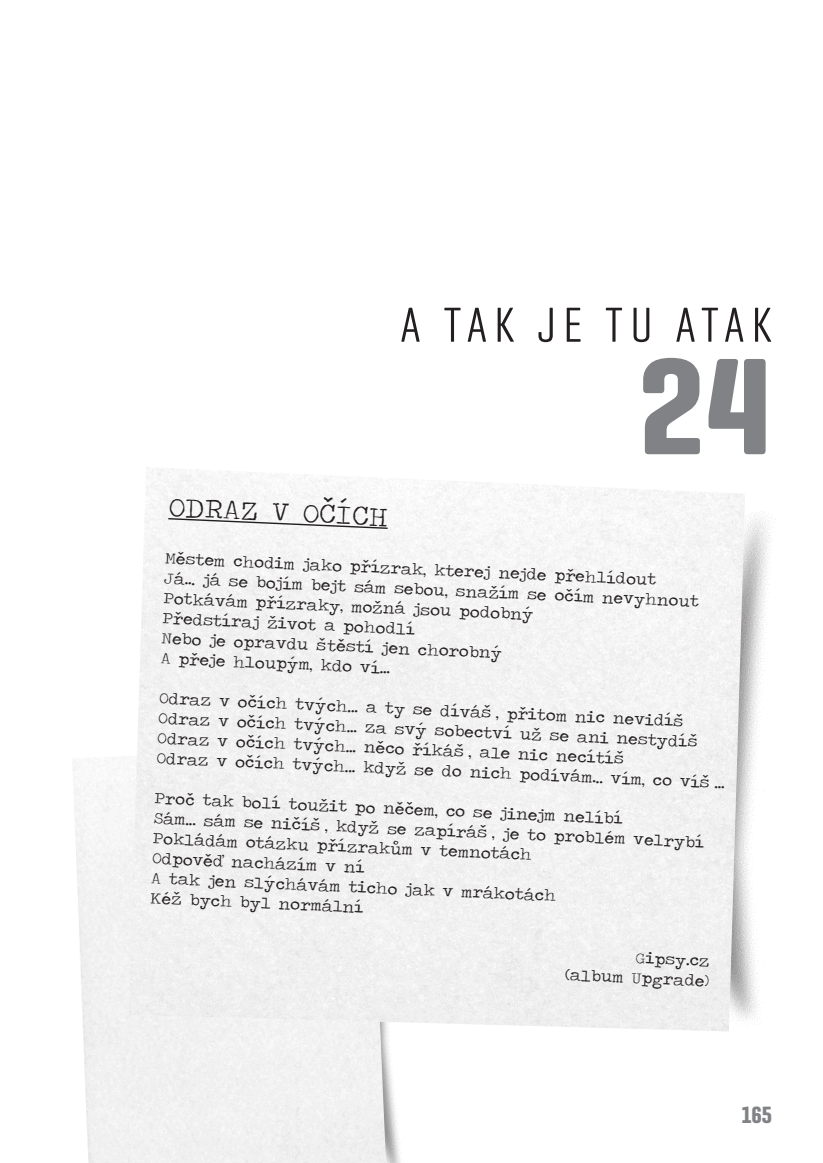
<style>
.page{position:relative;width:823px;height:1163px;background:#fff}
.page>*{position:absolute;margin:0;border:0;box-sizing:border-box;transform-origin:0 0}
.t1{font:700 140px "Geogrotesque Comp";color:#808285;scale:1.1 1}
.t2{font:50px "Geogrotesque Comp";letter-spacing:.15em;color:#231f20}
.t3{font:28px "Traveling Typewriter";color:#231f20;scale:1.1 1}
.t4{font:700 24px "Geogrotesque Comp";color:#808285}
.t5{font:16px/20.2px "Traveling Typewriter";color:#231f20;scale:1.1 1}
</style>
<div class="page">
<img style="left:387px;top:1058px;width:13px;height:104px">
<img style="left:73px;top:757px;width:314px;height:405px">
<img style="left:744px;top:497px;width:32px;height:523px">
<div style="left:129px;top:1031px;width:260px;height:27px;background:#f2f1f1"></div>
<img style="left:129px;top:467px;width:615px;height:564px">
<svg style="left:167px;top:517px;width:222px;height:12px"></svg>
<h2 class="t2" style="left:400px;top:293px;width:373px">A TAK JE TU ATAK</h2>
<h1 class="t1" style="left:638px;top:319px;width:122px">24</h1>
<h3 class="t3" style="left:169px;top:488px;width:34px;rotate:2deg">Odraz</h3>
<h3 class="t3" style="left:272px;top:492px;width:93px;rotate:2deg">vo čích</h3>
<p class="t5" style="left:166px;top:545px;width:487px;rotate:3deg">Městem chodim jako přízrak, kterej nejde přehlídout<br>Já... já se bojím bejt sám sebou, snažím se očím nevyhnout Potkávám přízraky, možná jsou podobný<br>Předstíraj život a pohodlí<br>Nebo je opravdu štěstí jen chorobný<br>A přeje hloupým, kdo ví...</p>
<p class="t5" style="left:160px;top:685px;width:518px;rotate:3deg">Odraz v očích tvých... a ty se díváš, přitom nic nevidíš Odraz v očích tvých... za svý sobectví už se ani nestydíš Odraz v očích tvých... něco říkáš, ale nic necítíš<br>Odraz v očích tvých... když se do nich podívám... vím, co víš...</p>
<p class="t5" style="left:155px;top:785px;width:502px;rotate:3deg">Proč tak bolí toužit po něčem, co se jinejm nelíbí<br>Sám... sám se ničíš, když se zapíráš, je to problém velrybí Pokládám otázku přízrakům v temnotách<br>Odpověď nacházím v ní</p>
<p class="t5" style="left:152px;top:865px;width:369px;line-height:20.8px;rotate:3deg">A tak jen slýchávám ticho jak v mrákotách<br>Kéž bych byl normální</p>
<p class="t5" style="left:566px;top:943px;width:132px;text-align:right;rotate:3deg">Gipsy.cz<br>(album Upgrade)</p>
<h3 class="t4" style="left:741px;top:1099px;width:32px">165</h3>
</div>
